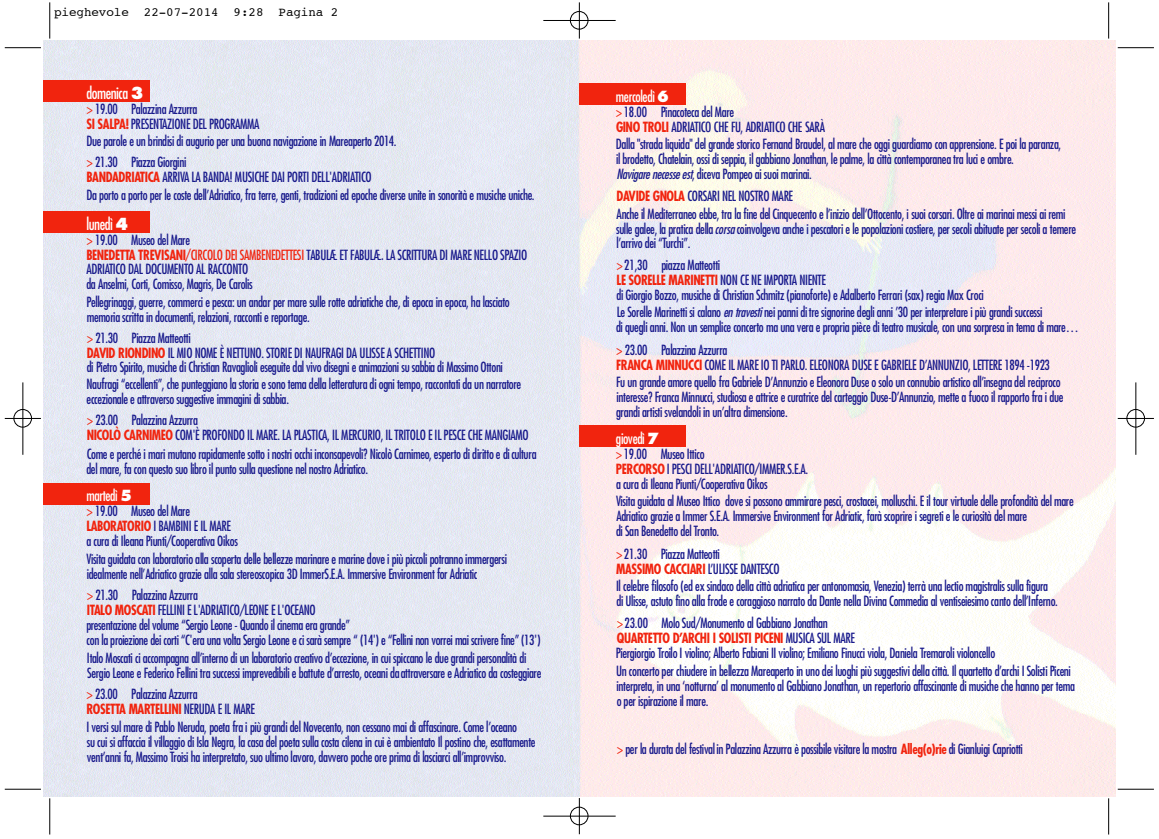
<style>
.page{position:relative;width:1159px;height:839px;background:#fff}
.page>*{position:absolute;margin:0;border:0;box-sizing:border-box;transform-origin:0 0}
.t1{font:condensed 16.2px "Futura";letter-spacing:-.03em;color:#fff;scale:.95 1}
.t2{font:condensed 15px "Futura";letter-spacing:-.03em;color:#fff;scale:.95 1}
.t3{font:condensed 13.65px/15px "Futura";letter-spacing:-.03em;color:#18198b;scale:.95 1}
.t4{font:500 condensed 13.65px/15px "Futura";letter-spacing:-.03em;color:#18198b;scale:.95 1}
.t5{font:12.6px "Courier";letter-spacing:-.005em;color:#000}
.s1{font-weight:800;font-stretch:normal}
.s2{color:#f1240e}
.s3{font-weight:700;color:#f1240e}
.s4{font-weight:500}
.s5{font-weight:400;color:#f1240e}
.s6{font-weight:400}
.s7{font-style:italic}
</style>
<div class="page">
<img style="left:43px;top:41px;width:1073px;height:755px">
<div style="left:579px;top:425px;width:106px;height:21px;background:#f1240e"></div>
<div style="left:43px;top:483px;width:107px;height:21px;background:#f1240e"></div>
<div style="left:579px;top:83px;width:106px;height:21px;background:#f1240e"></div>
<div style="left:43px;top:211px;width:106px;height:21px;background:#f1240e"></div>
<div style="left:43px;top:80px;width:106px;height:21px;background:#f1240e"></div>
<hr style="left:5px;top:47px;width:36px;height:1px;background:#000">
<hr style="left:49px;top:2px;width:1px;height:37px;background:#000">
<hr style="left:1118px;top:47px;width:36px;height:1px;background:#000">
<hr style="left:1108px;top:2px;width:1px;height:37px;background:#000">
<hr style="left:5px;top:788px;width:36px;height:1px;background:#000">
<hr style="left:49px;top:798px;width:1px;height:36px;background:#000">
<hr style="left:1118px;top:788px;width:36px;height:1px;background:#000">
<hr style="left:1108px;top:798px;width:1px;height:36px;background:#000">
<hr style="left:543px;top:20px;width:73px;height:1px;background:#000">
<hr style="left:579px;top:2px;width:1px;height:37px;background:#000">
<svg style="left:569px;top:11px;width:20px;height:19px"></svg>
<hr style="left:543px;top:815px;width:73px;height:1px;background:#000">
<hr style="left:579px;top:798px;width:1px;height:36px;background:#000">
<svg style="left:569px;top:806px;width:20px;height:19px"></svg>
<hr style="left:1118px;top:418px;width:36px;height:1px;background:#000">
<hr style="left:1135px;top:382px;width:1px;height:72px;background:#000">
<svg style="left:1126px;top:408px;width:19px;height:20px"></svg>
<hr style="left:5px;top:418px;width:36px;height:1px;background:#000">
<hr style="left:23px;top:382px;width:1px;height:72px;background:#000">
<svg style="left:13px;top:408px;width:19px;height:20px"></svg>
<p class="t5" style="left:54px;top:6px;width:286px">pieghevole 22-07-2014 9:28 Pagina 2</p>
<p class="t1" style="left:86px;top:85px;width:62px">domenica <span class="s1">3</span></p>
<p class="t3" style="left:86px;top:102px;width:184px"><span class="s2">&gt;</span> 1 9 .0 0 Palazzina Azzurra<br><span class="s3">SI SALPA !</span> P R E S E N TAZIONE DEL PROGRAMMA</p>
<p class="t3" style="left:86px;top:132px;width:328px;line-height:21.1px">Due parole e un brindisi di augurio per una buona navigazione in Mare a p e rto 2014. <span class="s2">&gt;</span> 2 1 .3 0 Piazza Giorgini</p>
<p class="t3" style="left:86px;top:170px;width:473px;line-height:17.4px"><span class="s3">B A N D A D R IAT IC A</span> A R R IVA LA BANDA! MUSICHE DAI PORTI DELL'ADRIATIC O<br>Da porto a porto per le coste dell’Adriatico, fra terre, genti, tradizioni ed epoche diverse unite in sonorità e musiche uniche.</p>
<p class="t1" style="left:86px;top:216px;width:46px">lunedì <span class="s1">4</span></p>
<p class="t3" style="left:86px;top:233px;width:465px"><span class="s2">&gt;</span> 1 9 .0 0 Museo del Mare<br><span class="s3">B EN ED ET TA TREVISANI</span><span class="s2">/CIRCOLO DEI SAMBENEDETTESI</span> <span class="s4">TABULÆ ET FABULÆ.</span> LA SCRITTURA DI MARE NELLO SPA Z IO A D R IATICO DAL DOCUMENTO AL RACCONTO<br>da Anselmi, Corti, Comisso, Magris, De Caro lis</p>
<p class="t3" style="left:86px;top:295px;width:447px">Pellegrinaggi, guerre, commerci e pesca: un andar per mare sulle rotte adriatiche che, di epoca in epoca, ha lasciato memoria scritta in documenti, relazioni, racconti e re p o rta g e .</p>
<p class="t3" style="left:87px;top:332px;width:439px;line-height:14.4px"><span class="s2">&gt;</span> 2 1 .3 0 Piazza Matteotti<br><span class="s3">D AVID RIONDINO</span> IL MIO NOME È NETTUNO. STORIE DI NAUFRAGI DA ULISSE A SCHETTINO<br>di Pietro Spirito, musiche di Christian Ravaglioli eseguite dal vivo disegni e animazioni su sabbia di Massimo Ottoni</p>
<p class="t3" style="left:86px;top:378px;width:459px">Naufragi “eccellenti”, che punteggiano la storia e sono tema della letteratura di ogni tempo, raccontati da un narra to re eccezionale e attraverso suggestive immagini di sabbia.</p>
<p class="t3" style="left:87px;top:413px;width:467px"><span class="s2">&gt;</span> 2 3 .0 0 Palazzina Azzurra<br><span class="s3">NICOLÒ CARNIMEO</span> COM'È PROFONDO IL MARE. LA PLASTICA, IL MERCURIO, IL TRITOLO E IL PESCE CHE MANGIAMO</p>
<p class="t3" style="left:86px;top:447px;width:475px">Come e perché i mari mutano rapidamente sotto i nostri occhi inconsapevoli? Nicolò Carnimeo, esperto di diritto e di cultura del mare, fa con questo suo libro il punto sulla questione nel nostro Adriatico.</p>
<p class="t2" style="left:86px;top:489px;width:49px">m a rtedì <span class="s1">5</span></p>
<p class="t3" style="left:86px;top:505px;width:161px"><span class="s2">&gt;</span> 1 9 .0 0 Museo del Mare<br><span class="s3">LA B O R AT O R IO</span> I BAMBINI E IL MARE a cura di Ileana Piunti/Cooperativa Oikos</p>
<p class="t3" style="left:86px;top:552px;width:444px">Visita guidata con laboratorio alla scoperta delle bellezze marinare e marine dove i più piccoli potranno immergersi idealmente nell’Adriatico grazie alla sala stereoscopica 3D ImmerS.E.A. Immersive Environment for Adriatic</p>
<p class="t3" style="left:86px;top:588px;width:480px"><span class="s2">&gt;</span> 2 1 .3 0 Palazzina Azzurra<br><span class="s3">ITALO MOSCAT I</span> FELLINI EL'ADRIATICO/LEONE E L'OCEANO<br>p resentazione del volume “Sergio Leone - Quando il cinema era grande”<br>con la proiezione dei corti “C'era una volta Sergio Leone e ci sarà sempre “ (14') e “Fellini non vorrei mai scrivere fine” (13')</p>
<p class="t3" style="left:87px;top:651px;width:480px">Italo Moscati ci accompagna all’interno di un laboratorio creativo d’eccezione, in cui spiccano le due grandi personalità di<br>S e rgio Leone e Federico Fellini tra successi imprevedibili e battute d’arresto, oceani da attraversare e Adriatico da costeggiare</p>
<p class="t3" style="left:86px;top:687px;width:179px"><span class="s2">&gt;</span> 2 3 .0 0 Palazzina Azzurra<br><span class="s3">R O S ET TA MART ELLIN I</span> NERUDA E IL MARE</p>
<p class="t3" style="left:86px;top:720px;width:474px">I versi sul mare di Pablo Neruda, poeta fra i più grandi del Novecento, non cessano mai di affa scin a re. Come l’oceano<br>su cui si affaccia il villaggio di Isla Negra, la casa del poeta sulla costa cilena in cui è ambientato Il postino che, esattamente vent’anni fa, Massimo Troisi ha interpretato, suo ultimo lavoro, davvero poche ore prima di lasciarci all’impro v v iso .</p>
<p class="t2" style="left:616px;top:89px;width:57px">m e rcoledì <span class="s1">6</span></p>
<p class="t4" style="left:616px;top:104px;width:222px"><span class="s5">&gt;</span><span class="s6">1 8 .0 0 Pinacoteca del Mare<br></span><span class="s3">GINO TROLI</span> ADRIATICO CHE FU, ADRIATICO CHE SARÀ</p>
<p class="t3" style="left:616px;top:137px;width:470px">Dalla "strada liquida" del grande storico Fernand Braudel, al mare che oggi guardiamo con apprensione. E poi la paranza, il brodetto, Chatelain, ossi di seppia, il gabbiano Jonathan, le palme, la città contemporanea tra luci e ombre.<br><span class="s7">N a v ig a re necesse est</span>, diceva Pompeo ai suoi marinai.</p>
<p class="t3" style="left:616px;top:188px;width:474px;line-height:17.4px"><span class="s3">D AVIDE GNOLA</span> CORSARI NEL NOSTRO MARE<br>Anche il Mediterraneo ebbe, tra la fine del Cinquecento e l’inizio dell’Ottocento, i suoi corsari. Oltre ai marinai messi ai re m i</p>
<p class="t3" style="left:616px;top:222px;width:486px">sulle galee, la pratica della<span class="s7">co rsa</span> coinvolgeva anche i pescatori e le popolazioni costiere, per secoli abituate per secoli a temere l’a rrivo dei “Tu rch i” .</p>
<p class="t3" style="left:616px;top:258px;width:388px"><span class="s2">&gt;</span>2 1 ,3 0 piazza Matteotti<br><span class="s3">LE SORELLE MARINETTI</span> NON CE NE IMPORTA NIENTE<br>di Giorgio Bozzo, musiche di Christian Schmitz (pianoforte) e Adalberto Ferrari (sax) regia Max Cro ci</p>
<p class="t3" style="left:616px;top:306px;width:488px">Le Sorelle Marinetti si calano <span class="s7">en travesti</span> nei panni ditre signorine degli anni ’30 per interpre ta re i più grandi successi<br>di quegli anni. Non un semplice concerto ma una vera e propria pièce di teatro musicale, con una sorpresa in tema di mare …</p>
<p class="t3" style="left:616px;top:343px;width:458px"><span class="s2">&gt;</span> 23.00 Palazzina Azzurra<br><span class="s3">FRANCA MINNUCCI</span> COME IL MARE IO TI PARLO. ELEONORA DUSE E GABRIELE D’ANNUNZIO, LETTERE 1894 -1923</p>
<p class="t3" style="left:616px;top:375px;width:472px">Fu un grande amore quello fra Gabriele D’Annunzio e Eleonora Duse o solo un connubio artistico all’insegna del re cip ro co in te resse? Franca Minnucci, studiosa e attrice e curatrice del carteggio Duse-D’Annunzio, mette a fuoco il rapporto fra i due grandi artisti svelandoli in un’altra dimensione.</p>
<p class="t2" style="left:616px;top:432px;width:47px">giovedì <span class="s1">7</span></p>
<p class="t3" style="left:616px;top:447px;width:204px"><span class="s2">&gt;</span>1 9 .0 0 Museo Ittico<br><span class="s3">P ER C O R S O</span> I PESCI DELL'ADRIATIC O / IM M E R .S .E .A . a cura di Ileana Piunti/Cooperativa Oikos</p>
<p class="t3" style="left:616px;top:495px;width:483px">Visita guidata al Museo Ittico dove si possono ammirare pesci, crostacei, molluschi. E il tour virtuale delle profondità del mare<br>Adriatico grazie a Immer S.E.A. Immersive Environment for Adriatic, farà scoprire i segreti e le curiosità del mare<br>di San Benedetto del Tronto.</p>
<p class="t3" style="left:616px;top:547px;width:174px"><span class="s2">&gt;</span>2 1 .3 0 Piazza Matteotti<br><span class="s3">MASSIMO CACCIARI</span> L’ULISSE DANTESCO</p>
<p class="t3" style="left:616px;top:579px;width:466px">Il celebre filosofo (ed ex sindaco della città adriatica per antonomasia, Venezia) terrà una lectio magistralis sulla figura di Ulisse, astuto fino alla frode e coraggioso narrato da Dante nella Divina Commedia al ventiseiesimo canto dell’Infern o .</p>
<p class="t3" style="left:616px;top:617px;width:401px"><span class="s2">&gt;</span>2 3 .0 0 Molo Sud/Monumento al Gabbiano Jonathan<br><span class="s3">Q U A RTETTO D’ARCHI I SOLISTI PICENI</span> MUSICA SUL MARE<br>P ie rg io rgio Troilo I violino; Alberto Fabiani II violino; Emiliano Finucci viola, Daniela Tre m a roli violoncello</p>
<p class="t3" style="left:616px;top:664px;width:484px">Un concerto per chiudere in bellezza Mare a p e rto in uno dei luoghi più suggestivi della città. Il quartetto d’archi I Solisti Piceni in te rp reta, in una ‘notturna’ al monumento al Gabbiano Jonathan, un re p e rtorio affascinante di musiche che hanno per tema o per ispirazione il mare .</p>
<p class="t3" style="left:617px;top:742px;width:429px"><span class="s2">&gt;</span> per la durata del festival in Palazzina Azzurra è possibile visitare la mostra <span class="s3">A lle g (o )rie</span> di Gianluigi Capriotti</p>
</div>
